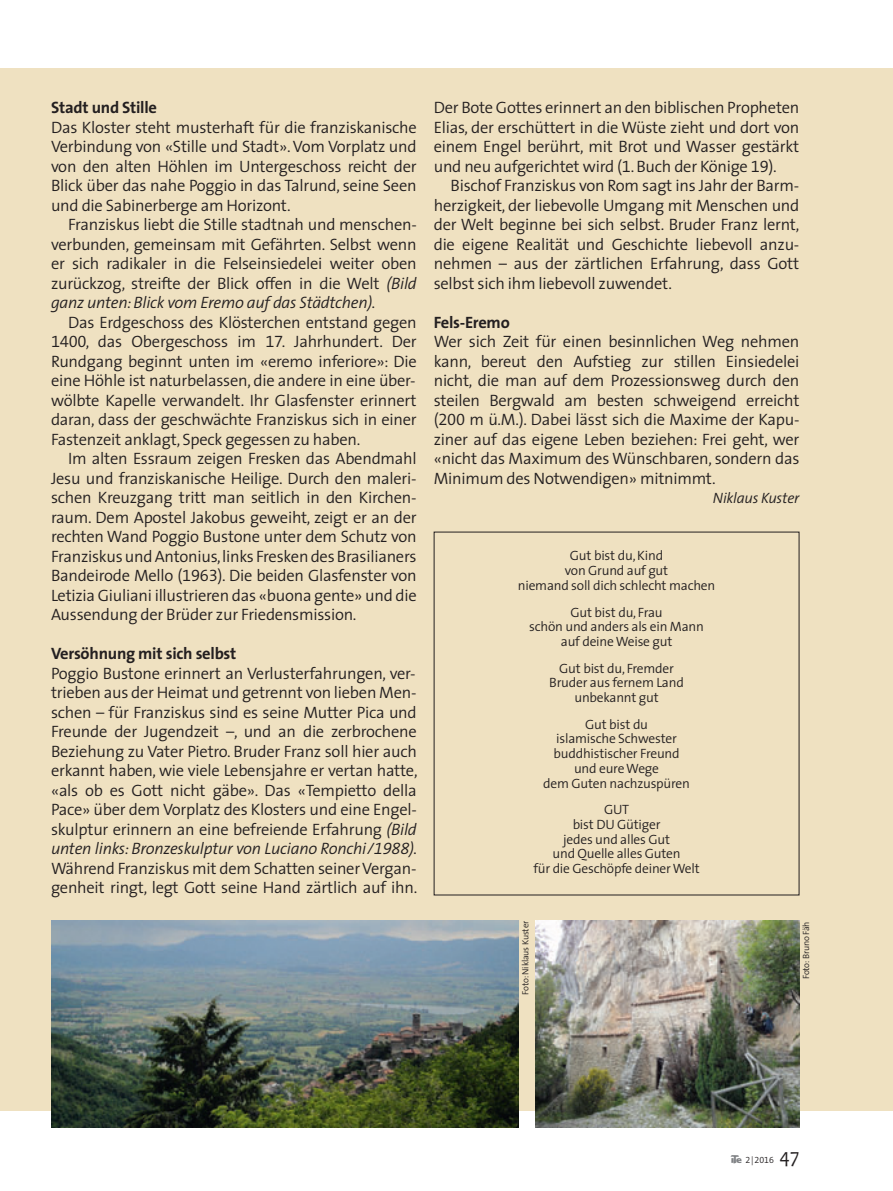
<style>
.page{position:relative;width:893px;height:1191px;background:#fff}
.page>*{position:absolute;margin:0;border:0;box-sizing:border-box;transform-origin:0 0}
.t1{font:21px "Candara";color:#231f20;scale:.94 1}
.t2{font:300 16.5px/19.5px "The Sans SN";letter-spacing:-.015em;color:#231f20;text-align:justify}
.t3{font:700 16.5px "The Sans SN";letter-spacing:-.015em;color:#231f20}
.t4{font:italic 300 15px "The Sans SN";letter-spacing:-.015em;color:#231f20}
.t5{font:300 13.5px/14.7px "The Sans SN";letter-spacing:-.015em;color:#231f20;text-align:center}
.t6{font:300 9px "The Sans SN";letter-spacing:-.015em;color:#231f20}
.s1{font-style:italic}
.s2{font-family:"Ite Font";font-weight:400;color:#808285}
</style>
<div class="page">
<div style="left:0;top:68px;width:893px;height:1042px;background:#efe1c1"></div>
<img style="left:536px;top:921px;width:263px;height:206px">
<img style="left:51px;top:921px;width:468px;height:206px">
<p class="t3" style="left:51px;top:101px;width:108px">Stadt und Stille</p>
<p class="t2" style="left:51px;top:119px;width:367px">Das Kloster steht musterhaft für die franziskanische Verbindung von «Stille und Stadt». Vom Vorplatz und von den alten Höhlen im Untergeschoss reicht der Blick über das nahe Poggio in das Talrund, seine Seen und die Sabinerberge am Horizont.</p>
<p class="t2" style="left:51px;top:216px;width:367px;text-indent:17px">Franziskus liebt die Stille stadtnah und menschen&shy;verbunden, gemeinsam mit Gefährten. Selbst wenn er sich radikaler in die Felseinsiedelei weiter oben zurückzog, streifte der Blick offen in die Welt <span class="s1">(Bild ganz unten: Blick vom Eremo auf das Städtchen).</span></p>
<p class="t2" style="left:51px;top:314px;width:367px;text-indent:17px">Das Erdgeschoss des Klösterchen entstand gegen 1400, das Obergeschoss im 17. Jahrhundert. Der Rundgang beginnt unten im «eremo inferiore»: Die eine Höhle ist naturbelassen, die andere in eine über&shy;wölbte Kapelle verwandelt. Ihr Glasfenster erinnert daran, dass der geschwächte Franziskus sich in einer Fastenzeit anklagt, Speck gegessen zu haben.</p>
<p class="t2" style="left:51px;top:450px;width:367px;text-indent:17px">Im alten Essraum zeigen Fresken das Abendmahl Jesu und franziskanische Heilige. Durch den maleri&shy;schen Kreuzgang tritt man seitlich in den Kirchen&shy;raum. Dem Apostel Jakobus geweiht, zeigt er an der rechten Wand Poggio Bustone unter dem Schutz von Franziskus und Antonius, links Fresken des Brasilianers Bandeirode Mello (1963). Die beiden Glasfenster von Letizia Giuliani illustrieren das «buona gente» und die Aussendung der Brüder zur Friedensmission.</p>
<p class="t3" style="left:51px;top:647px;width:187px">Versöhnung mit sich selbst</p>
<p class="t2" style="left:51px;top:665px;width:368px">Poggio Bustone erinnert an Verlusterfahrungen, ver&shy;trieben aus der Heimat und getrennt von lieben Men&shy;schen – für Franziskus sind es seine Mutter Pica und Freunde der Jugendzeit –, und an die zerbrochene Beziehung zu Vater Pietro. Bruder Franz soll hier auch erkannt haben, wie viele Lebensjahre er vertan hatte, «als ob es Gott nicht gäbe». Das «Tempietto della Pace» über dem Vorplatz des Klosters und eine Engel&shy;skulptur erinnern an eine befreiende Erfahrung <span class="s1">(Bild unten links: Bronzeskulptur von Luciano Ronchi/1988).</span></p>
<p class="t2" style="left:51px;top:860px;width:368px">Während Franziskus mit dem Schatten seiner Vergan&shy;genheit ringt, legt Gott seine Hand zärtlich auf ihn.</p>
<p class="t2" style="left:434px;top:99px;width:367px">Der Bote Gottes erinnert an den biblischen Propheten Elias, der erschüttert in die Wüste zieht und dort von einem Engel berührt, mit Brot und Wasser gestärkt und neu aufgerichtet wird (1. Buch der Könige 19).</p>
<p class="t2" style="left:434px;top:177px;width:367px;text-indent:17px">Bischof Franziskus von Rom sagt ins Jahr der Barm&shy;herzigkeit, der liebevolle Umgang mit Menschen und der Welt beginne bei sich selbst. Bruder Franz lernt, die eigene Realität und Geschichte liebevoll anzu&shy;nehmen – aus der zärtlichen Erfahrung, dass Gott selbst sich ihm liebevoll zuwendet.</p>
<p class="t3" style="left:434px;top:316px;width:78px">Fels-Eremo</p>
<p class="t2" style="left:434px;top:333px;width:367px">Wer sich Zeit für einen besinnlichen Weg nehmen kann, bereut den Aufstieg zur stillen Einsiedelei nicht, die man auf dem Prozessionsweg durch den steilen Bergwald am besten schweigend erreicht (200 m ü.M.). Dabei lässt sich die Maxime der Kapu&shy;ziner auf das eigene Leben beziehen: Frei geht, wer «nicht das Maximum des Wünschbaren, sondern das Minimum des Notwendigen» mitnimmt.</p>
<p class="t4" style="left:713px;top:492px;width:88px">Niklaus Kuster</p>
<p class="t5" style="left:518px;top:550px;width:199px">Gut bist du, Kind<br>von Grund auf gut<br>niemand soll dich schlecht machen</p>
<p class="t5" style="left:529px;top:606px;width:176px">Gut bist du, Frau<br>schön und anders als ein Mann auf deine Weise gut</p>
<p class="t5" style="left:549px;top:662px;width:136px">Gut bist du, Fremder<br>Bruder aus fernem Land unbekannt gut</p>
<p class="t5" style="left:543px;top:718px;width:148px">Gut bist du<br>islamische Schwester buddhistischer Freund und eure Wege<br>dem Guten nachzuspüren</p>
<p class="t5" style="left:533px;top:804px;width:168px">GUT<br>bist DU Gütiger<br>jedes und alles Gut<br>und Quelle alles Guten<br>für die Geschöpfe deiner Welt</p>
<p class="t6" style="left:522px;top:994px;width:75px;rotate:-90deg">Foto: Niklaus Kuster</p>
<p class="t6" style="left:802px;top:979px;width:59px;rotate:-90deg">Foto: Bruno Fäh</p>
<p class="t6" style="left:731px;top:1156px;width:45px"><span class="s2">a</span> 2|2016</p>
<p class="t1" style="left:780px;top:1143px;width:23px">47</p>
</div>
